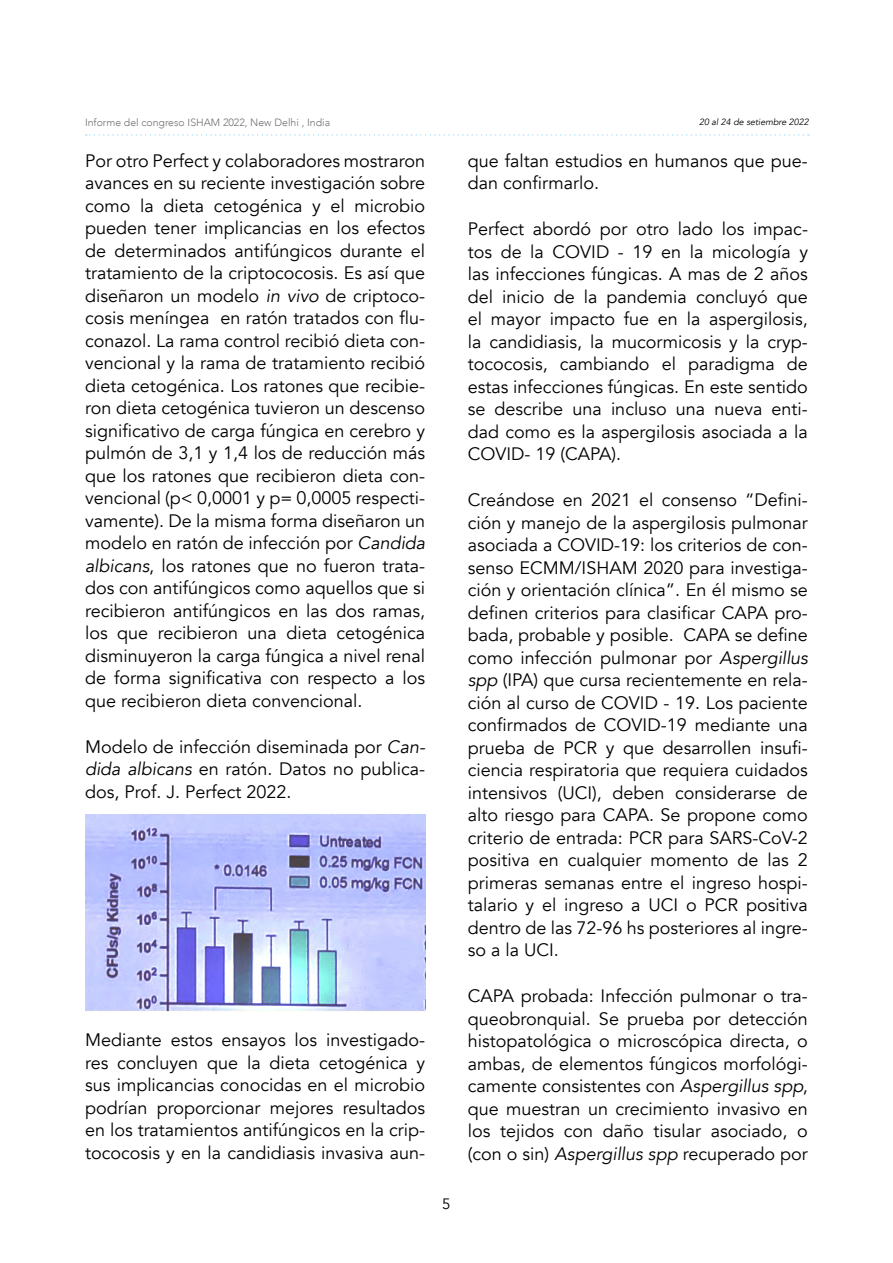
<style>
.page{position:relative;width:893px;height:1263px;background:#fff}
.page>*{position:absolute;margin:0;border:0;box-sizing:border-box;transform-origin:0 0}
.t1{font:18px/22.5px "Avenir";color:#000;text-align:justify}
.t2{font:15px "Avenir";color:#000}
.t3{font:300 10.5px "Avenir";color:#706f6f}
.t4{font:italic 9px "Avenir";color:#000}
.s1{font-style:italic}
</style>
<div class="page">
<svg style="left:86px;top:134px;width:723px;height:2px"></svg>
<img style="left:85px;top:814px;width:340px;height:197px">
<p class="t3" style="left:85px;top:117px;width:247px">Informe del congreso ISHAM 2022, New Delhi , India</p>
<p class="t4" style="left:699px;top:116px;width:111px">20 al 24 de setiembre 2022</p>
<p class="t1" style="left:85px;top:150px;width:342px">Por otro Perfect y colaboradores mostraron avances en su reciente investigación sobre como la dieta cetogénica y el microbio pueden tener implicancias en los efectos de determinados antifúngicos durante el tratamiento de la criptococosis. Es así que diseñaron un modelo <span class="s1">in vivo</span> de criptoco&shy;cosis meníngea en ratón tratados con flu&shy;conazol. La rama control recibió dieta con&shy;vencional y la rama de tratamiento recibió dieta cetogénica. Los ratones que recibie&shy;ron dieta cetogénica tuvieron un descenso significativo de carga fúngica en cerebro y pulmón de 3,1 y 1,4 los de reducción más que los ratones que recibieron dieta con&shy;vencional (p&lt; 0,0001 y p= 0,0005 respecti&shy;vamente). De la misma forma diseñaron un modelo en ratón de infección por <span class="s1">Candida albicans</span>, los ratones que no fueron trata&shy;dos con antifúngicos como aquellos que si recibieron antifúngicos en las dos ramas, los que recibieron una dieta cetogénica disminuyeron la carga fúngica a nivel renal de forma significativa con respecto a los que recibieron dieta convencional.</p>
<p class="t1" style="left:85px;top:736px;width:342px">Modelo de infección diseminada por <span class="s1">Can&shy;dida albicans</span> en ratón. Datos no publica&shy;dos, Prof. J. Perfect 2022.</p>
<p class="t1" style="left:85px;top:1029px;width:342px">Mediante estos ensayos los investigado&shy;res concluyen que la dieta cetogénica y sus implicancias conocidas en el microbio podrían proporcionar mejores resultados en los tratamientos antifúngicos en la crip&shy;tococosis y en la candidiasis invasiva aun-</p>
<p class="t2" style="left:442px;top:1194px;width:10px">5</p>
<p class="t1" style="left:468px;top:150px;width:342px">que faltan estudios en humanos que pue&shy;dan confirmarlo.</p>
<p class="t1" style="left:468px;top:218px;width:342px">Perfect abordó por otro lado los impac&shy;tos de la COVID - 19 en la micología y las infecciones fúngicas. A mas de 2 años del inicio de la pandemia concluyó que el mayor impacto fue en la aspergilosis, la candidiasis, la mucormicosis y la cryp&shy;tococosis, cambiando el paradigma de estas infecciones fúngicas. En este sentido se describe una incluso una nueva enti&shy;dad como es la aspergilosis asociada a la COVID- 19 (CAPA).</p>
<p class="t1" style="left:468px;top:489px;width:342px">Creándose en 2021 el consenso “Defini&shy;ción y manejo de la aspergilosis pulmonar asociada a COVID-19: los criterios de con&shy;senso ECMM/ISHAM 2020 para investiga&shy;ción y orientación clínica”. En él mismo se definen criterios para clasificar CAPA pro&shy;bada, probable y posible. CAPA se define como infección pulmonar por <span class="s1">Aspergillus spp</span> (IPA) que cursa recientemente en rela&shy;ción al curso de COVID - 19. Los paciente confirmados de COVID-19 mediante una prueba de PCR y que desarrollen insufi&shy;ciencia respiratoria que requiera cuidados intensivos (UCI), deben considerarse de alto riesgo para CAPA. Se propone como criterio de entrada: PCR para SARS-CoV-2 positiva en cualquier momento de las 2 primeras semanas entre el ingreso hospi&shy;talario y el ingreso a UCI o PCR positiva dentro de las 72-96 hs posteriores al ingre&shy;so a la UCI.</p>
<p class="t1" style="left:468px;top:985px;width:342px">CAPA probada: Infección pulmonar o tra&shy;queobronquial. Se prueba por detección histopatológica o microscópica directa, o ambas, de elementos fúngicos morfológi&shy;camente consistentes con <span class="s1">Aspergillus spp</span>, que muestran un crecimiento invasivo en los tejidos con daño tisular asociado, o (con o sin) <span class="s1">Aspergillus spp</span> recuperado por</p>
</div>
